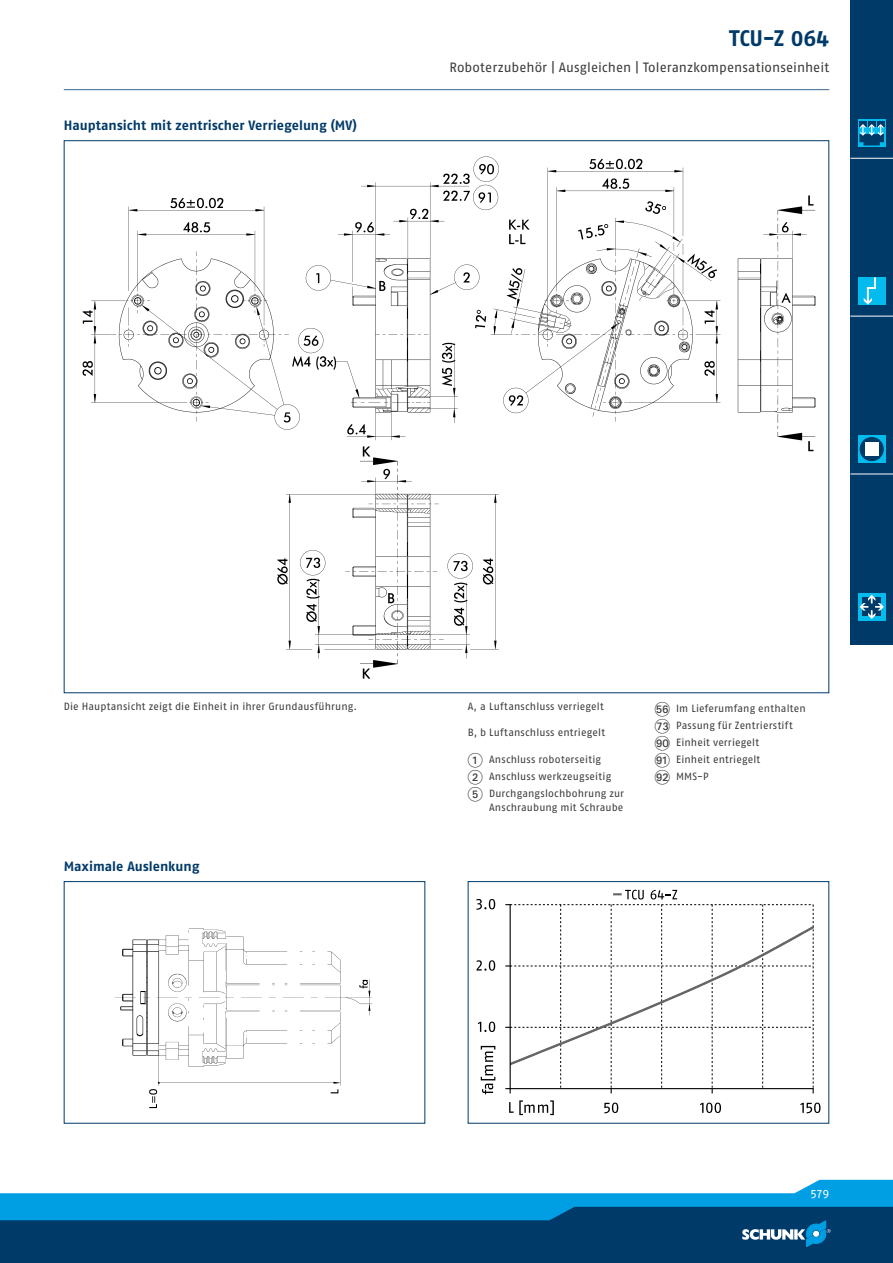
<style>
.page{position:relative;width:893px;height:1263px;background:#fff}
.page>*{position:absolute;margin:0;border:0;box-sizing:border-box;transform-origin:0 0}
.t1{font:700 22.5px "SCHUNK Fago Pro";letter-spacing:-.005em;color:#003a69}
.t2{font:700 13.5px "SCHUNK Fago Pro";color:#003a69}
.t3{font:13.5px "SCHUNK Fago Pro";letter-spacing:.005em;color:#3b3b3a}
.t4{font:12px "SCHUNK Fago Pro";color:#fff}
.t5{font:10.5px/17px "SCHUNK Fago Pro";letter-spacing:.015em;color:#3b3b3a}
.s1{font-family:"Deco Numbers LH Circle";font-size:15px}
</style>
<div class="page">
<div style="left:0;top:1202px;width:893px;height:61px;background:#003a69"></div>
<svg style="left:0;top:1180px;width:893px;height:67px"></svg>
<div style="left:850px;top:0;width:43px;height:644px;background:#003a69"></div>
<svg style="left:858px;top:120px;width:27px;height:27px"></svg>
<svg style="left:859px;top:121px;width:25px;height:24px"></svg>
<hr style="left:850px;top:158px;width:43px;height:1px;background:#fff">
<div style="left:858px;top:277px;width:27px;height:28px;background:#04bbee"></div>
<svg style="left:864px;top:277px;width:12px;height:28px"></svg>
<hr style="left:850px;top:316px;width:43px;height:1px;background:#fff">
<svg style="left:858px;top:435px;width:27px;height:28px"></svg>
<div style="left:860px;top:437px;width:24px;height:24px;background:#003a69;border-radius:50%"></div>
<div style="left:865px;top:442px;width:13px;height:14px;background:#fff"></div>
<hr style="left:850px;top:474px;width:43px;height:1px;background:#fff">
<div style="left:858px;top:593px;width:27px;height:27px;background:#04bbee"></div>
<svg style="left:860px;top:595px;width:24px;height:24px"></svg>
<hr style="left:64px;top:89px;width:765px;height:1px;background:#3e6791">
<img style="left:82px;top:156px;width:734px;height:523px">
<div style="left:64px;top:881px;width:361px;height:242px;border:1px solid #003a69"></div>
<img style="left:115px;top:928px;width:258px;height:181px">
<div style="left:468px;top:881px;width:361px;height:242px;border:1px solid #003a69"></div>
<svg style="left:481px;top:1046px;width:14px;height:48px"></svg>
<svg style="left:509px;top:1100px;width:45px;height:15px"></svg>
<svg style="left:476px;top:899px;width:19px;height:11px"></svg>
<svg style="left:477px;top:960px;width:18px;height:11px"></svg>
<svg style="left:478px;top:1022px;width:17px;height:10px"></svg>
<svg style="left:604px;top:1102px;width:14px;height:11px"></svg>
<svg style="left:700px;top:1102px;width:21px;height:11px"></svg>
<svg style="left:800px;top:1102px;width:20px;height:11px"></svg>
<svg style="left:505px;top:890px;width:309px;height:203px"></svg>
<hr style="left:510px;top:905px;width:1px;height:184px;background:#000">
<h1 class="t1" style="left:729px;top:24px;width:102px">TCU-Z 064</h1>
<p class="t2" style="left:64px;top:117px;width:295px">Hauptansicht mit zentrischer Verriegelung (MV)</p>
<p class="t3" style="left:450px;top:60px;width:381px">Roboterzubehör | Ausgleichen | Toleranzkompensationseinheit</p>
<p class="t5" style="left:64px;top:698px;width:295px">Die Hauptansicht zeigt die Einheit in ihrer Grundausführung.</p>
<p class="t5" style="left:468px;top:698px;width:137px">A, a Luftanschluss verriegelt</p>
<p class="t5" style="left:468px;top:723px;width:139px">B, b Luftanschluss entriegelt</p>
<p class="t5" style="left:468px;top:751px;width:158px"><span class="s1">1</span> Anschluss roboterseitig<br><span class="s1">2</span> Anschluss werkzeugseitig<br><span class="s1">5</span> Durchgangslochbohrung zur</p>
<p class="t5" style="left:489px;top:799px;width:136px">Anschraubung mit Schraube</p>
<p class="t2" style="left:64px;top:858px;width:137px">Maximale Auslenkung</p>
<p class="t5" style="left:655px;top:700px;width:153px"><span class="s1">EP</span> Im Lieferumfang enthalten<br><span class="s1">GM</span> Passung für Zentrierstift<br><span class="s1">IT</span> Einheit verriegelt<br><span class="s1">IK</span> Einheit entriegelt<br><span class="s1">IL</span> MMS-P</p>
<p class="t4" style="left:811px;top:1186px;width:20px">579</p>
</div>
